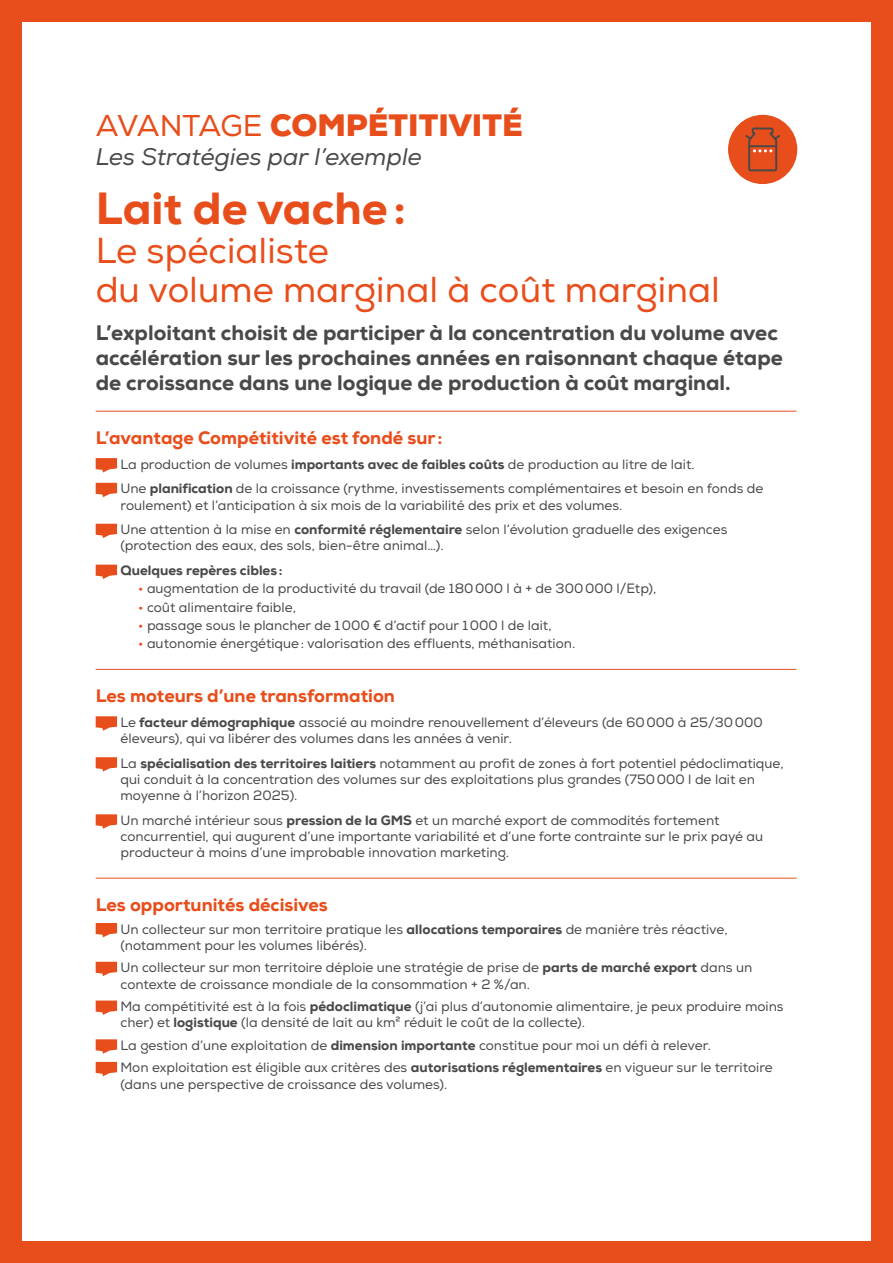
<style>
.page{position:relative;width:893px;height:1263px;background:#fff}
.page>*{position:absolute;margin:0;border:0;box-sizing:border-box;transform-origin:0 0}
.t1{font:800 45px "Nexa";color:#e84e1b}
.t2{font:36px/39px "Nexa";color:#e84e1b}
.t3{font:900 30px "Nexa";color:#e84e1b}
.t4{font:italic 24px "Nexa";color:#4a4948}
.t5{font:800 21px/25.2px "Nexa";color:#4a4948}
.t6{font:800 18px "Nexa";color:#e84e1b}
.t7{font:13.5px/16.2px "Nexa";color:#4a4948}
.t8{font:800 13.5px "Nexa";color:#4a4948}
.s1{font-weight:400}
.s2{font-weight:800}
.s3{color:#e84e1b}
</style>
<div class="page">
<div style="left:872px;top:0;width:21px;height:1263px;background:#e84e1b"></div>
<div style="left:0;top:1242px;width:893px;height:21px;background:#e84e1b"></div>
<div style="left:0;top:0;width:893px;height:21px;background:#e84e1b"></div>
<div style="left:0;top:0;width:21px;height:1263px;background:#e84e1b"></div>
<hr style="left:96px;top:411px;width:700px;height:1px;background:#e84e1b">
<svg style="left:96px;top:458px;width:21px;height:14px"></svg>
<svg style="left:96px;top:483px;width:21px;height:14px"></svg>
<svg style="left:96px;top:524px;width:21px;height:14px"></svg>
<svg style="left:96px;top:565px;width:21px;height:14px"></svg>
<hr style="left:96px;top:669px;width:700px;height:1px;background:#e84e1b">
<svg style="left:96px;top:716px;width:21px;height:15px"></svg>
<svg style="left:96px;top:757px;width:21px;height:15px"></svg>
<svg style="left:96px;top:814px;width:21px;height:15px"></svg>
<hr style="left:96px;top:878px;width:700px;height:1px;background:#e84e1b">
<svg style="left:96px;top:923px;width:21px;height:14px"></svg>
<svg style="left:96px;top:962px;width:21px;height:14px"></svg>
<svg style="left:96px;top:1000px;width:21px;height:15px"></svg>
<svg style="left:96px;top:1039px;width:21px;height:15px"></svg>
<svg style="left:96px;top:1062px;width:21px;height:14px"></svg>
<div style="left:729px;top:116px;width:67px;height:67px;background:#e84e1b;border-radius:50%"></div>
<div style="left:728px;top:115px;width:69px;height:69px;border:2px solid #e84e1b;border-radius:50%"></div>
<svg style="left:745px;top:127px;width:35px;height:45px"></svg>
<h3 class="t3" style="left:96px;top:105px;width:429px"><span class="s1">AVANTAGE</span> COMPÉTITIVITÉ</h3>
<h3 class="t4" style="left:96px;top:141px;width:328px">Les Stratégies par l’exemple</h3>
<h1 class="t1" style="left:96px;top:180px;width:312px">Lait de vache:</h1>
<h2 class="t2" style="left:96px;top:232px;width:626px">Le spécialiste<br>du volume marginal à coût marginal</h2>
<h3 class="t5" style="left:96px;top:320px;width:689px">L’exploitant choisit de participer à la concentration du volume avec accélération sur les prochaines années en raisonnant chaque étape de croissance dans une logique de production à coût marginal.</h3>
<h3 class="t6" style="left:96px;top:426px;width:348px">L’avantage Compétitivité est fondé sur:</h3>
<p class="t7" style="left:121px;top:452px;width:644px;line-height:24.8px">La production de volumes <span class="s2">importants avec de faibles coûts</span> de production au litre de lait.<br>Une <span class="s2">planification</span> de la croissance (rythme, investissements complémentaires et besoin en fonds de</p>
<p class="t7" style="left:121px;top:493px;width:608px;line-height:24.8px">roulement) et l’anticipation à six mois de la variabilité des prix et des volumes.<br>Une attention à la mise en <span class="s2">conformité réglementaire</span> selon l’évolution graduelle des exigences</p>
<p class="t7" style="left:121px;top:538px;width:325px">(protection des eaux, des sols, bien-être animal…).</p>
<p class="t8" style="left:121px;top:562px;width:164px">Quelques repères cibles :</p>
<p class="t7" style="left:138px;top:581px;width:519px"><span class="s3">•</span> augmentation de la productivité du travail (de 180000 l à + de 300000 l/Etp),</p>
<p class="t7" style="left:138px;top:599px;width:159px"><span class="s3">•</span> coût alimentaire faible,</p>
<p class="t7" style="left:138px;top:618px;width:415px"><span class="s3">•</span> passage sous le plancher de 1000 € d’actif pour 1000 l de lait,</p>
<p class="t7" style="left:138px;top:636px;width:438px"><span class="s3">•</span> autonomie énergétique: valorisation des effluents, méthanisation.</p>
<h3 class="t6" style="left:96px;top:684px;width:301px">Les moteurs d’une transformation</h3>
<p class="t7" style="left:121px;top:714px;width:644px">Le <span class="s2">facteur démographique</span> associé au moindre renouvellement d’éleveurs (de 60000 à 25/30000 éleveurs), qui va libérer des volumes dans les années à venir.</p>
<p class="t7" style="left:121px;top:755px;width:665px">La <span class="s2">spécialisation des territoires laitiers</span> notamment au profit de zones à fort potentiel pédoclimatique, qui conduit à la concentration des volumes sur des exploitations plus grandes (750000 l de lait en moyenne à l’horizon 2025).</p>
<p class="t7" style="left:121px;top:812px;width:644px">Un marché intérieur sous <span class="s2">pression de la GMS</span> et un marché export de commodités fortement concurrentiel, qui augurent d’une importante variabilité et d’une forte contrainte sur le prix payé au producteur à moins d’une improbable innovation marketing.</p>
<h3 class="t6" style="left:96px;top:893px;width:234px">Les opportunités décisives</h3>
<p class="t7" style="left:121px;top:921px;width:609px">Un collecteur sur mon territoire pratique les <span class="s2">allocations temporaires</span> de manière très réactive, (notamment pour les volumes libérés).</p>
<p class="t7" style="left:121px;top:960px;width:633px">Un collecteur sur mon territoire déploie une stratégie de prise de <span class="s2">parts de marché export</span> dans un contexte de croissance mondiale de la consommation + 2 %/an.</p>
<p class="t7" style="left:121px;top:998px;width:665px">Ma compétitivité est à la fois <span class="s2">pédoclimatique</span> (j’ai plus d’autonomie alimentaire, je peux produire moins cher) et <span class="s2">logistique</span> (la densité de lait au km² réduit le coût de la collecte).</p>
<p class="t7" style="left:121px;top:1034px;width:654px;line-height:22.6px">La gestion d’une exploitation de <span class="s2">dimension importante</span> constitue pour moi un défi à relever.<br>Mon exploitation est éligible aux critères des <span class="s2">autorisations réglementaires</span> en vigueur sur le territoire</p>
<p class="t7" style="left:121px;top:1076px;width:328px">(dans une perspective de croissance des volumes).</p>
</div>
